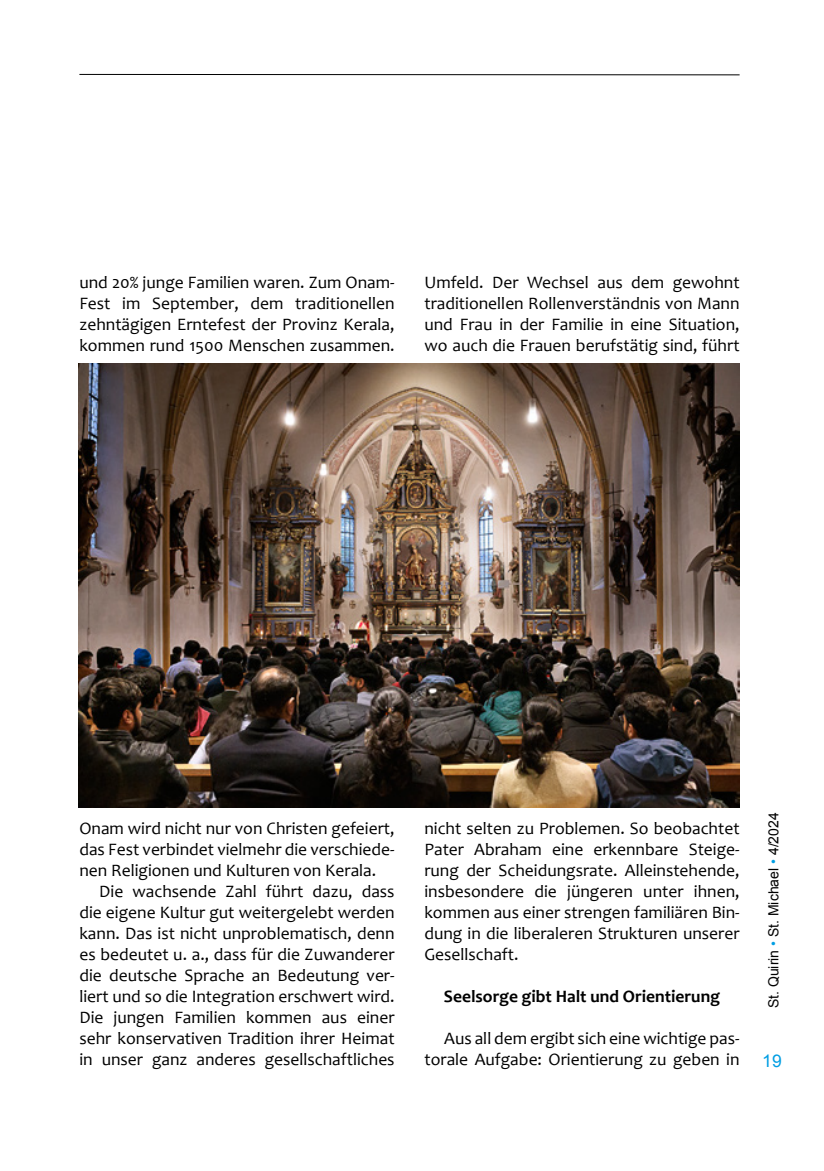
<style>
.page{position:relative;width:824px;height:1171px;background:#fff}
.page>*{position:absolute;margin:0;border:0;box-sizing:border-box;transform-origin:0 0}
.t1{font:17.5px/21px "Candara";color:#000;text-align:justify}
.t2{font:700 17.5px "Candara";color:#000}
.t3{font:17.5px "Arial";color:#009ee3}
.t4{font:14px "Arial";color:#000}
.s1{color:#009ee3}
</style>
<div class="page">
<hr style="left:79px;top:74px;width:660px;height:1px;background:#000">
<img style="left:79px;top:363px;width:660px;height:445px">
<p class="t1" style="left:79px;top:272px;width:317px">und 20% junge Familien waren. Zum Onam-Fest im September, dem traditionellen zehntägigen Erntefest der Provinz Kerala, kommen rund 1500 Menschen zusammen.</p>
<p class="t1" style="left:424px;top:272px;width:317px">Umfeld. Der Wechsel aus dem gewohnt traditionellen Rollenverständnis von Mann und Frau in der Familie in eine Situation, wo auch die Frauen berufstätig sind, führt</p>
<p class="t1" style="left:79px;top:818px;width:317px">Onam wird nicht nur von Christen gefeiert, das Fest verbindet vielmehr die verschiede&shy;nen Religionen und Kulturen von Kerala.</p>
<p class="t1" style="left:79px;top:881px;width:317px;text-indent:20px">Die wachsende Zahl führt dazu, dass die eigene Kultur gut weitergelebt werden kann. Das ist nicht unproblematisch, denn es bedeutet u. a., dass für die Zuwanderer die deutsche Sprache an Bedeutung ver&shy;liert und so die Integration erschwert wird.<br>Die jungen Familien kommen aus einer sehr konservativen Tradition ihrer Heimat in unser ganz anderes gesellschaftliches</p>
<p class="t1" style="left:424px;top:818px;width:317px">nicht selten zu Problemen. So beobachtet Pater Abraham eine erkennbare Steige&shy;rung der Scheidungsrate. Alleinstehende, insbesondere die jüngeren unter ihnen, kommen aus einer strengen familiären Bin&shy;dung in die liberaleren Strukturen unserer Gesellschaft.</p>
<p class="t2" style="left:444px;top:985px;width:277px">Seelsorge gibt Halt und Orientierung</p>
<p class="t1" style="left:424px;top:1028px;width:317px;text-align:right">Aus all dem ergibt sich eine wichtige pas&shy;torale Aufgabe: Orientierung zu geben in</p>
<p class="t4" style="left:764px;top:1008px;width:197px;rotate:-90deg">St. Quirin <span class="s1">•</span> St. Michael <span class="s1">•</span> 4/2024</p>
<p class="t3" style="left:762px;top:1049px;width:21px">19</p>
</div>
